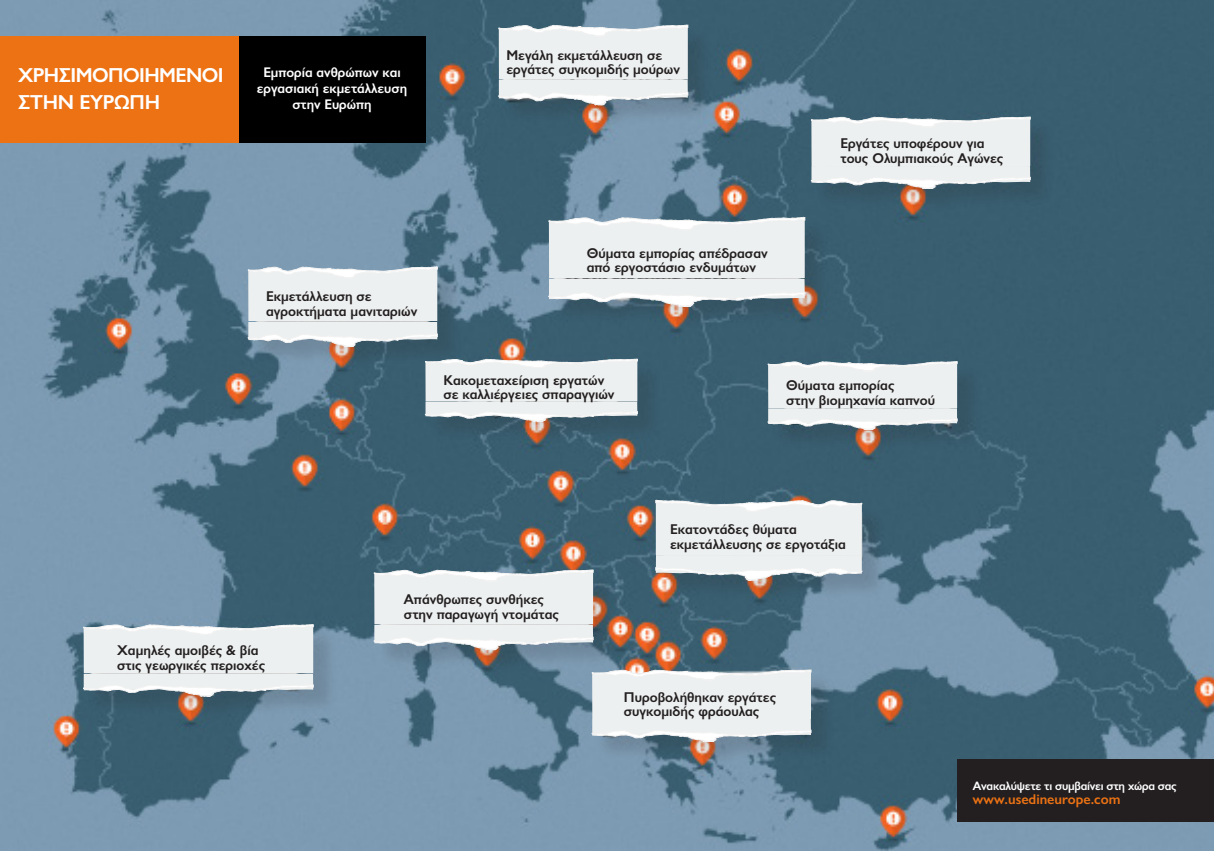
<style>
.page{position:relative;width:1214px;height:851px;background:#fff}
.page>*{position:absolute;margin:0;border:0;box-sizing:border-box;transform-origin:0 0}
.t1{font:600 20.4px "Gill Sans Hel";letter-spacing:-.025em;color:#fff}
.t2{font:600 14.2px/14.2px "Gill Sans Hel";color:#231f20}
.t3{font:600 14.2px "Gill Sans Hel";color:#ec7214}
.t4{font:600 14px/16.2px "Gill Sans Hel";color:#fff;text-align:center}
.t5{font:600 12.2px "Gill Sans Hel";letter-spacing:-.02em;color:#fff}
</style>
<div class="page">
<img style="left:0;top:0;width:1213px;height:850px">
<div style="left:957px;top:758px;width:256px;height:63px;background:#231f20"></div>
<div style="left:501px;top:28px;width:211px;height:102px;background:#231f20;opacity:.15"></div>
<svg style="left:498px;top:22px;width:190px;height:83px;background:#d9e0e2"></svg>
<div style="left:0;top:37px;width:242px;height:106px;background:#ec7214"></div>
<div style="left:239px;top:37px;width:186px;height:106px;background:#000"></div>
<div style="left:814px;top:120px;width:241px;height:93px;background:#231f20;opacity:.15"></div>
<svg style="left:811px;top:114px;width:219px;height:75px;background:#d6dcde"></svg>
<div style="left:251px;top:270px;width:211px;height:101px;background:#231f20;opacity:.15"></div>
<svg style="left:248px;top:264px;width:190px;height:83px;background:#dbe1e4"></svg>
<div style="left:86px;top:627px;width:252px;height:93px;background:#231f20;opacity:.15"></div>
<svg style="left:83px;top:621px;width:230px;height:75px;background:#d8dee1"></svg>
<div style="left:377px;top:573px;width:241px;height:101px;background:#231f20;opacity:.15"></div>
<svg style="left:374px;top:567px;width:219px;height:83px;background:#dae0e2"></svg>
<div style="left:428px;top:362px;width:234px;height:84px;background:#231f20;opacity:.15"></div>
<svg style="left:425px;top:356px;width:212px;height:65px;background:#d7ddde"></svg>
<div style="left:770px;top:365px;width:211px;height:89px;background:#231f20;opacity:.15"></div>
<svg style="left:767px;top:358px;width:190px;height:72px;background:#d3dadd"></svg>
<div style="left:658px;top:503px;width:228px;height:102px;background:#231f20;opacity:.15"></div>
<svg style="left:655px;top:498px;width:207px;height:82px;background:#dbe0e1"></svg>
<div style="left:551px;top:221px;width:278px;height:110px;background:#231f20;opacity:.15"></div>
<svg style="left:548px;top:215px;width:257px;height:91px;background:#dae0e2"></svg>
<div style="left:595px;top:673px;width:241px;height:93px;background:#231f20;opacity:.15"></div>
<svg style="left:591px;top:667px;width:220px;height:74px;background:#dbe0e2"></svg>
<p class="t1" style="left:18px;top:64px;width:207px">ΧΡΗΣΙΜΟΠΟΙΗΜEΝΟΙ</p>
<p class="t1" style="left:18px;top:91px;width:143px">ΣΤΗΝ ΕΥΡΩΠΗ</p>
<p class="t4" style="left:257px;top:64px;width:152px">Εμπορία ανθρώπων και εργασιακή εκμετάλλευση στην Ευρώπη</p>
<p class="t2" style="left:506px;top:48px;width:175px">Μεγάλη εκμετάλλευση σε εργάτες συγκομιδής μούρων</p>
<p class="t2" style="left:840px;top:137px;width:164px">Εργάτες υποφέρουν για τους Ολυμπιακούς Αγώνες</p>
<p class="t2" style="left:266px;top:289px;width:153px">Εκμετάλλευση σε αγροκτήματα μανιταριών</p>
<p class="t2" style="left:586px;top:246px;width:182px">Θύματα εμπορίας απέδρασαν από εργοστάσιο ενδυμάτων</p>
<p class="t2" style="left:443px;top:373px;width:173px">Κακομεταχείριση εργατών σε καλλιέργειες σπαραγγιών</p>
<p class="t2" style="left:786px;top:378px;width:150px">Θύματα εμπορίας<br>στην βιομηχανία καπνού</p>
<p class="t2" style="left:404px;top:592px;width:156px">Απάνθρωπες συνθήκες στην παραγωγή ντομάτας</p>
<p class="t2" style="left:670px;top:522px;width:177px">Εκατοντάδες θύματα εκμετάλλευσης σε εργοτάξια</p>
<p class="t2" style="left:117px;top:643px;width:149px">Χαμηλές αμοιβές &amp; βία στις γεωργικές περιοχές</p>
<p class="t2" style="left:624px;top:689px;width:154px">Πυροβολήθηκαν εργάτες συγκομιδής φράουλας</p>
<p class="t5" style="left:972px;top:778px;width:205px">Ανακαλύψετε τι συμβαίνει στη χώρα σας</p>
<p class="t3" style="left:972px;top:790px;width:149px">www.usedineurope.com</p>
</div>
